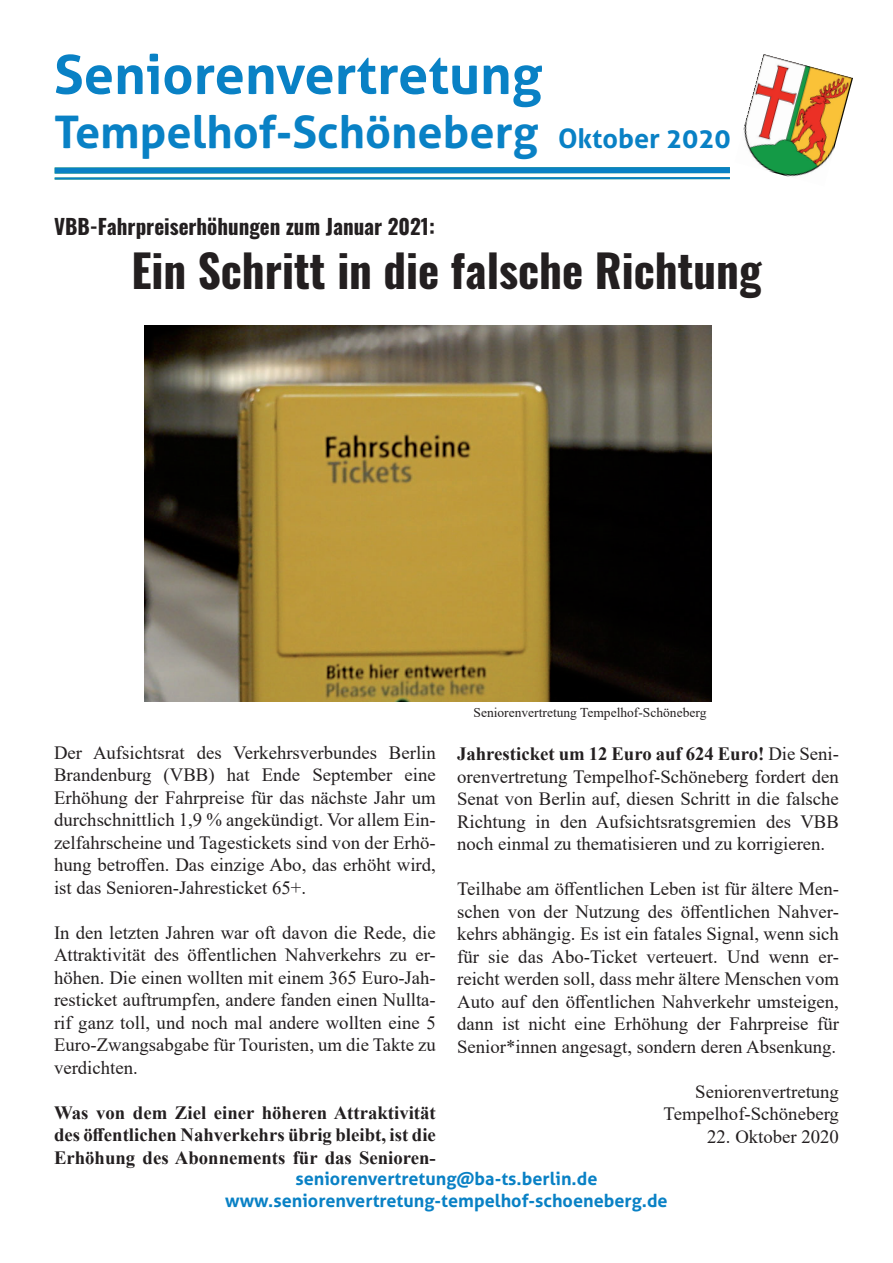
<style>
.page{position:relative;width:893px;height:1263px;background:#fff}
.page>*{position:absolute;margin:0;border:0;box-sizing:border-box;transform-origin:0 0}
.t1{font:700 54px "Aller";color:#0981c5}
.t2{font:700 45px "Aller";color:#0981c5}
.t3{font:700 45px "Oswald";color:#231f20}
.t4{font:700 21px "Oswald";color:#231f20}
.t5{font:18.75px/22.5px "Times New Roman";color:#231f20;text-align:justify}
.t6{font:700 18.75px/22.5px "Times New Roman";color:#231f20;text-align:justify}
.t7{font:700 18px/21.6px "Aller";color:#0981c5;text-align:center}
.t8{font:13.5px "Times New Roman";color:#231f20}
.s1{font-size:27px}
.s2{font-weight:700}
</style>
<div class="page">
<img style="left:743px;top:54px;width:110px;height:123px">
<img style="left:145px;top:325px;width:566px;height:377px">
<div style="left:55px;top:167px;width:675px;height:7px;background:#0981c5"></div>
<hr style="left:55px;top:177px;width:675px;height:3px;background:#0981c5">
<h1 class="t1" style="left:54px;top:41px;width:490px">Seniorenvertretung</h1>
<h2 class="t2" style="left:54px;top:104px;width:678px">Tempelhof-Schöneberg <span class="s1">Oktober 2020</span></h2>
<p class="t4" style="left:54px;top:215px;width:382px">VBB-Fahrpreiserhöhungen zum Januar 2021:</p>
<h2 class="t3" style="left:131px;top:247px;width:632px">Ein Schritt in die falsche Richtung</h2>
<p class="t5" style="left:54px;top:740px;width:383px">Der Aufsichtsrat des Verkehrsverbundes Berlin Brandenburg (VBB) hat Ende September eine Erhöhung der Fahrpreise für das nächste Jahr um durchschnittlich 1,9 % angekündigt. Vor allem Ein&shy;zelfahrscheine und Tagestickets sind von der Erhö&shy;hung betroffen. Das einzige Abo, das erhöht wird, ist das Senioren-Jahresticket 65+.</p>
<p class="t5" style="left:54px;top:920px;width:383px">In den letzten Jahren war oft davon die Rede, die Attraktivität des öffentlichen Nahverkehrs zu er&shy;höhen. Die einen wollten mit einem 365 Euro-Jah&shy;resticket auftrumpfen, andere fanden einen Nullta&shy;rif ganz toll, und noch mal andere wollten eine 5<br>Euro-Zwangsabgabe für Touristen, um die Takte zu verdichten.</p>
<p class="t6" style="left:54px;top:1100px;width:383px">Was von dem Ziel einer höheren Attraktivität des öffentlichen Nahverkehrs übrig bleibt, ist die Erhöhung des Abonnements für das Senioren-</p>
<p class="t8" style="left:474px;top:702px;width:234px">Seniorenvertretung Tempelhof-Schöneberg</p>
<p class="t5" style="left:457px;top:742px;width:383px"><span class="s2">Jahresticket um 12 Euro auf 624 Euro!</span> Die Seni&shy;orenvertretung Tempelhof-Schöneberg fordert den Senat von Berlin auf, diesen Schritt in die falsche Richtung in den Aufsichtsratsgremien des VBB noch einmal zu thematisieren und zu korrigieren.</p>
<p class="t5" style="left:457px;top:877px;width:383px">Teilhabe am öffentlichen Leben ist für ältere Men&shy;schen von der Nutzung des öffentlichen Nahver&shy;kehrs abhängig. Es ist ein fatales Signal, wenn sich für sie das Abo-Ticket verteuert. Und wenn er&shy;reicht werden soll, dass mehr ältere Menschen vom Auto auf den öffentlichen Nahverkehr umsteigen, dann ist nicht eine Erhöhung der Fahrpreise für Senior*innen angesagt, sondern deren Absenkung.</p>
<p class="t5" style="left:664px;top:1079px;width:177px;text-align:right">Seniorenvertretung<br>Tempelhof-Schöneberg</p>
<p class="t5" style="left:707px;top:1124px;width:133px">22. Oktober 2020</p>
<p class="t7" style="left:225px;top:1168px;width:444px">seniorenvertretung@ba-ts.berlin.de www.seniorenvertretung-tempelhof-schoeneberg.de</p>
</div>
